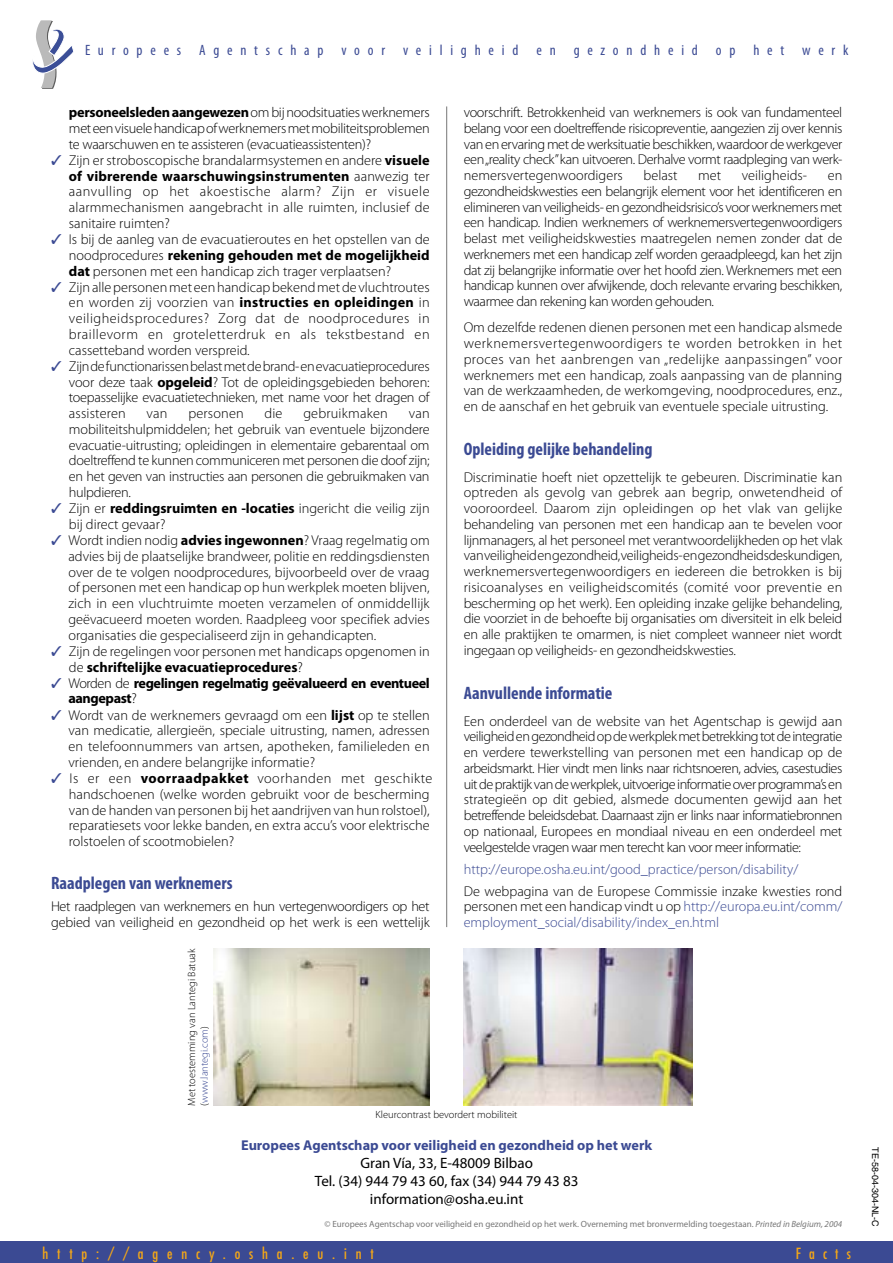
<style>
.page{position:relative;width:893px;height:1263px;background:#fff}
.page>*{position:absolute;margin:0;border:0;box-sizing:border-box;transform-origin:0 0}
.t1{font:700 condensed 18px "Myriad Pro";color:#3b4a93}
.t2{font:15px/18px "Myriad Pro";color:#000;text-align:center}
.t3{font:condensed 15px "Myriad Pro";letter-spacing:.52em;color:#3b4a93}
.t4{font:condensed 15px "Futura";letter-spacing:.59em;color:#f4a717}
.t5{font:300 14.25px/15.9px "Myriad Pro";color:#000;text-align:justify}
.t6{font:300 14.25px "Myriad Pro";color:#3b4a93}
.t7{font:700 14.25px "Myriad Pro";color:#3b4a93}
.t8{font:300 10.5px/12.6px "Myriad Pro";color:#000}
.t9{font:9px "Myriad Pro";color:#777}
.t10{font:9px "Helvetica";color:#000}
.s1{font-weight:700}
.s2{color:#3b4a93}
.s3{font-style:italic}
</style>
<div class="page">
<div style="left:0;top:1242px;width:892px;height:21px;background:#3b4a93"></div>
<svg style="left:32px;top:20px;width:42px;height:69px"></svg>
<hr style="left:446px;top:106px;width:1px;height:821px;background:#777">
<img style="left:213px;top:948px;width:216px;height:158px">
<img style="left:463px;top:948px;width:229px;height:158px">
<p class="t3" style="left:85px;top:44px;width:764px">Europees Agentschap voor veiligheid en gezondheid op het werk</p>
<p class="t5" style="left:69px;top:106px;width:362px;text-align:left"><span class="s1">personeelsleden aangewezen</span> om bij noodsituaties werknemers met een visuele handicap of werknemers met mobiliteitsproblemen te waarschuwen en te assisteren (evacuatieassistenten)?<br>Zijn er stroboscopische brandalarmsystemen en andere <span class="s1">visuele of vibrerende waarschuwingsinstrumenten</span> aanwezig ter aanvulling op het akoestische alarm? Zijn er visuele alarmmechanismen aangebracht in alle ruimten, inclusief de sanitaire ruimten?<br>Is bij de aanleg van de evacuatieroutes en het opstellen van de noodprocedures <span class="s1">rekening gehouden met de mogelijkheid dat</span> personen met een handicap zich trager verplaatsen?<br>Zijn alle personen met een handicap bekend met de vluchtroutes en worden zij voorzien van <span class="s1">instructies en opleidingen</span> in veiligheidsprocedures? Zorg dat de noodprocedures in braillevorm en groteletterdruk en als tekstbestand en cassetteband worden verspreid.<br>Zijn de functionarissen belast met de brand- en evacuatieprocedures voor deze taak <span class="s1">opgeleid</span>? Tot de opleidingsgebieden behoren: toepasselijke evacuatietechnieken, met name voor het dragen of assisteren</p>
<p class="t5" style="left:147px;top:407px;width:22px">van</p>
<p class="t5" style="left:188px;top:407px;width:57px">personen</p>
<p class="t5" style="left:264px;top:407px;width:20px">die</p>
<p class="t5" style="left:303px;top:407px;width:86px">gebruikmaken</p>
<p class="t5" style="left:68px;top:407px;width:365px;text-align:left;text-indent:340px">van mobiliteitshulpmiddelen; het gebruik van eventuele bijzondere evacuatie-uitrusting; opleidingen in elementaire gebarentaal om doeltreffend te kunnen communiceren met personen die doof zijn; en het geven van instructies aan personen die gebruikmaken van hulpdieren.<br>Zijn er <span class="s1">reddingsruimten en -locaties</span> ingericht die veilig zijn bij direct gevaar?<br>Wordt indien nodig <span class="s1">advies ingewonnen</span>? Vraag regelmatig om advies bij de plaatselijke brandweer, politie en reddingsdiensten over de te volgen noodprocedures, bijvoorbeeld over de vraag of personen met een handicap op hun werkplek moeten blijven, zich in een vluchtruimte moeten verzamelen of onmiddellijk geëvacueerd moeten worden. Raadpleeg voor specifiek advies organisaties die gespecialiseerd zijn in gehandicapten.<br>Zijn de regelingen voor personen met handicaps opgenomen in de <span class="s1">schriftelijke evacuatieprocedures</span>?<br>Worden de <span class="s1">regelingen regelmatig geëvalueerd en eventueel aangepast</span>?<br>Wordt van de werknemers gevraagd om een <span class="s1">lijst</span> op te stellen van medicatie, allergieën, speciale uitrusting, namen, adressen en telefoonnummers van artsen, apotheken, familieleden en vrienden, en andere belangrijke informatie?<br>Is er een <span class="s1">voorraadpakket</span> voorhanden met geschikte handschoenen (welke worden gebruikt voor de bescherming van de handen van personen bij het aandrijven van hun rolstoel), reparatiesets voor lekke banden, en extra accu’s voor elektrische rolstoelen of scootmobielen?</p>
<p class="t1" style="left:51px;top:876px;width:183px">Raadplegen van werknemers</p>
<p class="t5" style="left:51px;top:900px;width:380px">Het raadplegen van werknemers en hun vertegenwoordigers op het gebied van veiligheid en gezondheid op het werk is een wettelijk</p>
<p class="t8" style="left:186px;top:1106px;width:159px;rotate:-90deg">Met toestemming van Lantegi Batuak (<span class="s2">www.lantegi.com</span>)</p>
<p class="t5" style="left:463px;top:106px;width:380px">voorschrift. Betrokkenheid van werknemers is ook van fundamenteel belang voor een doeltreffende risicopreventie, aangezien zij over kennis van en ervaring met de werksituatie beschikken, waardoor de werkgever een „reality check” kan uitvoeren. Derhalve vormt raadpleging van werk&shy;nemersvertegenwoordigers</p>
<p class="t5" style="left:643px;top:169px;width:36px">belast</p>
<p class="t5" style="left:698px;top:169px;width:25px">met</p>
<p class="t5" style="left:741px;top:169px;width:67px">veiligheids-</p>
<p class="t5" style="left:463px;top:169px;width:380px;text-indent:364px">en gezondheidskwesties een belangrijk element voor het identificeren en elimineren van veiligheids- en gezondheidsrisico’s voor werknemers met een handicap. Indien werknemers of werknemersvertegenwoordigers belast met veiligheidskwesties maatregelen nemen zonder dat de werknemers met een handicap zelf worden geraadpleegd, kan het zijn dat zij belangrijke informatie over het hoofd zien. Werknemers met een handicap kunnen over afwijkende, doch relevante ervaring beschikken, waarmee dan rekening kan worden gehouden.</p>
<p class="t5" style="left:463px;top:321px;width:380px">Om dezelfde redenen dienen personen met een handicap alsmede werknemersvertegenwoordigers te worden betrokken in het proces van het aanbrengen van „redelijke aanpassingen” voor werknemers met een handicap, zoals aanpassing van de planning van de werkzaamheden, de werkomgeving, noodprocedures, enz., en de aanschaf en het gebruik van eventuele speciale uitrusting.</p>
<p class="t1" style="left:463px;top:443px;width:190px">Opleiding gelijke behandeling</p>
<p class="t5" style="left:463px;top:470px;width:380px">Discriminatie hoeft niet opzettelijk te gebeuren. Discriminatie kan optreden als gevolg van gebrek aan begrip, onwetendheid of vooroordeel. Daarom zijn opleidingen op het vlak van gelijke behandeling van personen met een handicap aan te bevelen voor lijnmanagers, al het personeel met verantwoordelijkheden op het vlak van veiligheid en gezondheid, veiligheids- en gezondheidsdeskundigen, werknemersvertegenwoordigers en iedereen die betrokken is bij risicoanalyses en veiligheidscomités (comité voor preventie en bescherming op het werk). Een opleiding inzake gelijke behandeling, die voorziet in de behoefte bij organisaties om diversiteit in elk beleid en alle praktijken te omarmen, is niet compleet wanneer niet wordt ingegaan op veiligheids- en gezondheidskwesties.</p>
<p class="t1" style="left:463px;top:687px;width:150px">Aanvullende informatie</p>
<p class="t5" style="left:463px;top:714px;width:380px">Een onderdeel van de website van het Agentschap is gewijd aan veiligheid en gezondheid op de werkplek met betrekking tot de integratie en verdere tewerkstelling van personen met een handicap op de arbeidsmarkt. Hier vindt men links naar richtsnoeren, advies, casestudies uit de praktijk van de werkplek, uitvoerige informatie over programma’s en strategieën op dit gebied, alsmede documenten gewijd aan het betreffende beleidsdebat. Daarnaast zijn er links naar informatiebronnen op nationaal, Europees en mondiaal niveau en een onderdeel met veelgestelde vragen waar men terecht kan voor meer informatie:</p>
<p class="t6" style="left:463px;top:863px;width:336px">http://europe.osha.eu.int/good_practice/person/disability/</p>
<p class="t5" style="left:463px;top:884px;width:380px">De webpagina van de Europese Commissie inzake kwesties rond personen met een handicap vindt u op <span class="s2">http://europa.eu.int/comm/ employment_social/disability/index_en.html</span></p>
<p class="t8" style="left:375px;top:1109px;width:143px">Kleurcontrast bevordert mobiliteit</p>
<p class="t7" style="left:241px;top:1140px;width:412px">Europees Agentschap voor veiligheid en gezondheid op het werk</p>
<p class="t2" style="left:315px;top:1156px;width:265px">Gran Vía, 33, E-48009 Bilbao<br>Tel. (34) 944 79 43 60, fax (34) 944 79 43 83 information@osha.eu.int</p>
<p class="t9" style="left:324px;top:1221px;width:519px">© Europees Agentschap voor veiligheid en gezondheid op het werk. Overneming met bronvermelding toegestaan. <span class="s3">Printed in Belgium, 2004</span></p>
<p class="t4" style="left:43px;top:1247px;width:333px">http://agency.osha.eu.int</p>
<p class="t4" style="left:796px;top:1247px;width:56px">Facts</p>
<p class="t10" style="left:878px;top:1147px;width:81px;rotate:90deg">TE-58-04-304-NL-C</p>
</div>
